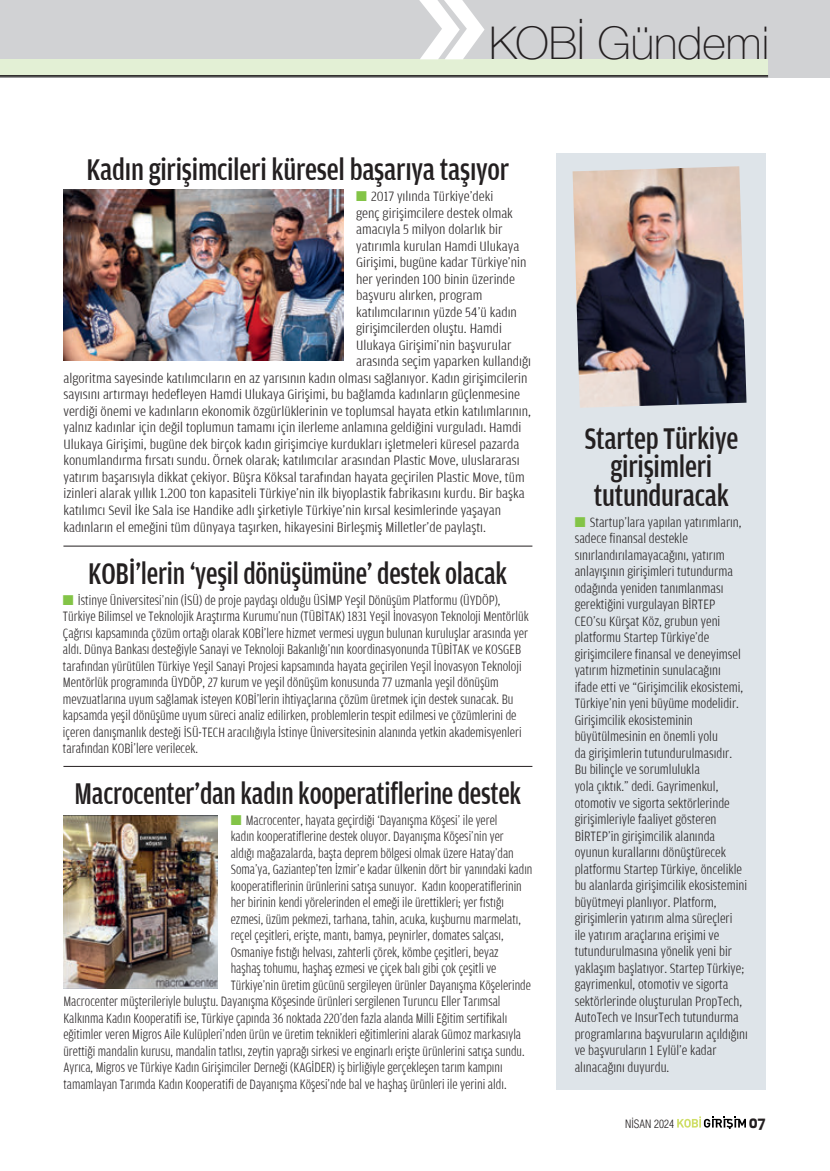
<style>
.page{position:relative;width:830px;height:1171px;background:#fff}
.page>*{position:absolute;margin:0;border:0;box-sizing:border-box;transform-origin:0 0}
.t1{font:100 45px "Helvetica Neue";color:#231f20}
.t2{font:500 condensed 31.5px "Amplitude Aubi 3";letter-spacing:-.01em;color:#231f20;scale:.9 1}
.t3{font:500 condensed 31.5px/28.5px "Amplitude Aubi 3";letter-spacing:-.01em;color:#231f20;text-align:center;scale:.94 1}
.t4{font:700 15px "Apex New";color:#231f20}
.t5{font:300 condensed 14.25px/16.5px "Amplitude Aubi 3";color:#231f20}
.t6{font:300 condensed 14.25px "Amplitude Aubi 3";color:#231f20;scale:.96 1}
.t7{font:300 condensed 14.25px "Amplitude Aubi 3";color:#231f20;scale:1.1 1}
.t8{font:300 11.25px "Helveticam Cond";color:#231f20}
.s1{color:#83c447}
</style>
<div class="page">
<div style="left:0;top:0;width:830px;height:78px;background:#d1d2d4"></div>
<svg style="left:677px;top:1116px;width:69px;height:12px"></svg>
<div style="left:0;top:59px;width:768px;height:17px;background:#e3f0d5"></div>
<hr style="left:0;top:75px;width:768px;height:1px;background:#231f20">
<hr style="left:0;top:76px;width:768px;height:1px;background:#231f20">
<svg style="left:419px;top:0;width:65px;height:59px"></svg>
<hr style="left:63px;top:545px;width:469px;height:1px;background:#231f20">
<hr style="left:63px;top:765px;width:469px;height:1px;background:#231f20">
<div style="left:556px;top:153px;width:209px;height:935px;background:#dee4e9"></div>
<img style="left:63px;top:189px;width:280px;height:171px">
<img style="left:572px;top:166px;width:174px;height:241px">
<img style="left:63px;top:815px;width:155px;height:173px">
<p class="t1" style="left:489px;top:9px;width:282px">KOBİ Gündemi</p>
<p class="t3" style="left:86px;top:156px;width:451px">Kadın girişimcileri küresel başarıya taşıyor</p>
<p class="t7" style="left:356px;top:189px;width:126px"><span class="s1">■</span> 2017 yılında Türkiye’deki</p>
<p class="t7" style="left:356px;top:205px;width:144px">genç girişimcilere destek olmak</p>
<p class="t7" style="left:356px;top:222px;width:134px">amacıyla 5 milyon dolarlık bir</p>
<p class="t7" style="left:356px;top:238px;width:150px">yatırımla kurulan Hamdi Ulukaya</p>
<p class="t7" style="left:356px;top:255px;width:156px">Girişimi, bugüne kadar Türkiye’nin</p>
<p class="t7" style="left:356px;top:271px;width:146px">her yerinden 100 binin üzerinde</p>
<p class="t7" style="left:356px;top:288px;width:116px">başvuru alırken, program</p>
<p class="t7" style="left:356px;top:304px;width:148px">katılımcılarının yüzde 54’ü kadın</p>
<p class="t7" style="left:356px;top:321px;width:134px">girişimcilerden oluştu. Hamdi</p>
<p class="t7" style="left:356px;top:337px;width:143px">Ulukaya Girişimi’nin başvurular</p>
<p class="t7" style="left:356px;top:354px;width:160px">arasında seçim yaparken kullandığı</p>
<p class="t7" style="left:63px;top:370px;width:423px">algoritma sayesinde katılımcıların en az yarısının kadın olması sağlanıyor. Kadın girişimcilerin</p>
<p class="t7" style="left:63px;top:387px;width:416px">sayısını artırmayı hedefleyen Hamdi Ulukaya Girişimi, bu bağlamda kadınların güçlenmesine</p>
<p class="t7" style="left:63px;top:403px;width:426px">verdiği önemi ve kadınların ekonomik özgürlüklerinin ve toplumsal hayata etkin katılımlarının,</p>
<p class="t7" style="left:63px;top:420px;width:418px">yalnız kadınlar için değil toplumun tamamı için ilerleme anlamına geldiğini vurguladı. Hamdi</p>
<p class="t7" style="left:63px;top:436px;width:416px">Ulukaya Girişimi, bugüne dek birçok kadın girişimciye kurdukları işletmeleri küresel pazarda</p>
<p class="t7" style="left:63px;top:453px;width:416px">konumlandırma fırsatı sundu. Örnek olarak; katılımcılar arasından Plastic Move, uluslararası</p>
<p class="t7" style="left:63px;top:469px;width:421px">yatırım başarısıyla dikkat çekiyor. Büşra Köksal tarafından hayata geçirilen Plastic Move, tüm</p>
<p class="t7" style="left:63px;top:486px;width:421px">izinleri alarak yıllık 1.200 ton kapasiteli Türkiye’nin ilk biyoplastik fabrikasını kurdu. Bir başka</p>
<p class="t7" style="left:63px;top:502px;width:399px">katılımcı Sevil İke Sala ise Handike adlı şirketiyle Türkiye’nin kırsal kesimlerinde yaşayan</p>
<p class="t7" style="left:63px;top:519px;width:386px">kadınların el emeğini tüm dünyaya taşırken, hikayesini Birleşmiş Milletler’de paylaştı.</p>
<p class="t2" style="left:88px;top:556px;width:467px">KOBİ’lerin ‘yeşil dönüşümüne’ destek olacak</p>
<p class="t5" style="left:63px;top:591px;width:467px"><span class="s1">■</span> İstinye Üniversitesi’nin (İSÜ) de proje paydaşı olduğu ÜSİMP Yeşil Dönüşüm Platformu (ÜYDÖP), Türkiye Bilimsel ve Teknolojik Araştırma Kurumu’nun (TÜBİTAK) 1831 Yeşil İnovasyon Teknoloji Mentörlük Çağrısı kapsamında çözüm ortağı olarak KOBİ’lere hizmet vermesi uygun bulunan kuruluşlar arasında yer aldı. Dünya Bankası desteğiyle Sanayi ve Teknoloji Bakanlığı’nın koordinasyonunda TÜBİTAK ve KOSGEB tarafından yürütülen Türkiye Yeşil Sanayi Projesi kapsamında hayata geçirilen Yeşil İnovasyon Teknoloji Mentörlük programında ÜYDÖP, 27 kurum ve yeşil dönüşüm konusunda 77 uzmanla yeşil dönüşüm mevzuatlarına uyum sağlamak isteyen KOBİ’lerin ihtiyaçlarına çözüm üretmek için destek sunacak. Bu kapsamda yeşil dönüşüme uyum süreci analiz edilirken, problemlerin tespit edilmesi ve çözümlerini de içeren danışmanlık desteği İSÜ-TECH aracılığıyla İstinye Üniversitesinin alanında yetkin akademisyenleri tarafından KOBİ’lere verilecek.</p>
<p class="t2" style="left:75px;top:776px;width:498px">Macrocenter’dan kadın kooperatiflerine destek</p>
<p class="t6" style="left:231px;top:812px;width:279px"><span class="s1">■</span> Macrocenter, hayata geçirdiği ‘Dayanışma Köşesi’ ile yerel</p>
<p class="t6" style="left:231px;top:828px;width:286px">kadın kooperatiflerine destek oluyor. Dayanışma Köşesi’nin yer</p>
<p class="t6" style="left:231px;top:845px;width:296px">aldığı mağazalarda, başta deprem bölgesi olmak üzere Hatay’dan</p>
<p class="t6" style="left:231px;top:861px;width:316px">Soma’ya, Gaziantep’ten İzmir’e kadar ülkenin dört bir yanındaki kadın</p>
<p class="t6" style="left:231px;top:878px;width:305px">kooperatiflerinin ürünlerini satışa sunuyor. Kadın kooperatiflerinin</p>
<p class="t6" style="left:231px;top:894px;width:286px">her birinin kendi yörelerinden el emeği ile ürettikleri; yer fıstığı</p>
<p class="t6" style="left:231px;top:911px;width:304px">ezmesi, üzüm pekmezi, tarhana, tahin, acuka, kuşburnu marmelatı,</p>
<p class="t6" style="left:231px;top:927px;width:286px">reçel çeşitleri, erişte, mantı, bamya, peynirler, domates salçası,</p>
<p class="t6" style="left:231px;top:944px;width:280px">Osmaniye fıstığı helvası, zahterli çörek, kömbe çeşitleri, beyaz</p>
<p class="t6" style="left:231px;top:960px;width:278px">haşhaş tohumu, haşhaş ezmesi ve çiçek balı gibi çok çeşitli ve</p>
<p class="t6" style="left:231px;top:977px;width:314px">Türkiye’nin üretim gücünü sergileyen ürünler Dayanışma Köşelerinde</p>
<p class="t6" style="left:63px;top:993px;width:457px">Macrocenter müşterileriyle buluştu. Dayanışma Köşesinde ürünleri sergilenen Turuncu Eller Tarımsal</p>
<p class="t6" style="left:63px;top:1010px;width:464px">Kalkınma Kadın Kooperatifi ise, Türkiye çapında 36 noktada 220’den fazla alanda Milli Eğitim sertifikalı</p>
<p class="t6" style="left:63px;top:1026px;width:478px">eğitimler veren Migros Aile Kulüpleri’nden ürün ve üretim teknikleri eğitimlerini alarak Gümoz markasıyla</p>
<p class="t6" style="left:63px;top:1043px;width:482px">ürettiği mandalin kurusu, mandalin tatlısı, zeytin yaprağı sirkesi ve enginarlı erişte ürünlerini satışa sundu.</p>
<p class="t6" style="left:63px;top:1059px;width:459px">Ayrıca, Migros ve Türkiye Kadın Girişimciler Derneği (KAGİDER) iş birliğiyle gerçekleşen tarım kampını</p>
<p class="t6" style="left:63px;top:1076px;width:463px">tamamlayan Tarımda Kadın Kooperatifi de Dayanışma Köşesi’nde bal ve haşhaş ürünleri ile yerini aldı.</p>
<p class="t3" style="left:584px;top:424px;width:165px">Startep Türkiye girişimleri tutunduracak</p>
<p class="t5" style="left:574px;top:513px;width:175px"><span class="s1">■</span> Startup’lara yapılan yatırımların, sadece finansal destekle sınırlandırılamayacağını, yatırım anlayışının girişimleri tutundurma odağında yeniden tanımlanması gerektiğini vurgulayan BİRTEP CEO’su Kürşat Köz, grubun yeni platformu Startep Türkiye’de girişimcilere finansal ve deneyimsel yatırım hizmetinin sunulacağını<br>ifade etti ve “Girişimcilik ekosistemi, Türkiye’nin yeni büyüme modelidir.<br>Girişimcilik ekosisteminin büyütülmesinin en önemli yolu<br>da girişimlerin tutundurulmasıdır.<br>Bu bilinçle ve sorumlulukla<br>yola çıktık.” dedi. Gayrimenkul, otomotiv ve sigorta sektörlerinde girişimleriyle faaliyet gösteren BİRTEP’in girişimcilik alanında oyunun kurallarını dönüştürecek platformu Startep Türkiye, öncelikle bu alanlarda girişimcilik ekosistemini büyütmeyi planlıyor. Platform, girişimlerin yatırım alma süreçleri<br>ile yatırım araçlarına erişimi ve tutundurulmasına yönelik yeni bir yaklaşım başlatıyor. Startep Türkiye; gayrimenkul, otomotiv ve sigorta sektörlerinde oluşturulan PropTech, AutoTech ve InsurTech tutundurma programlarına başvuruların açıldığını ve başvuruların 1 Eylül’e kadar alınacağını duyurdu.</p>
<p class="t8" style="left:625px;top:1116px;width:50px">NİSAN 2024</p>
<p class="t4" style="left:749px;top:1110px;width:18px">07</p>
</div>
